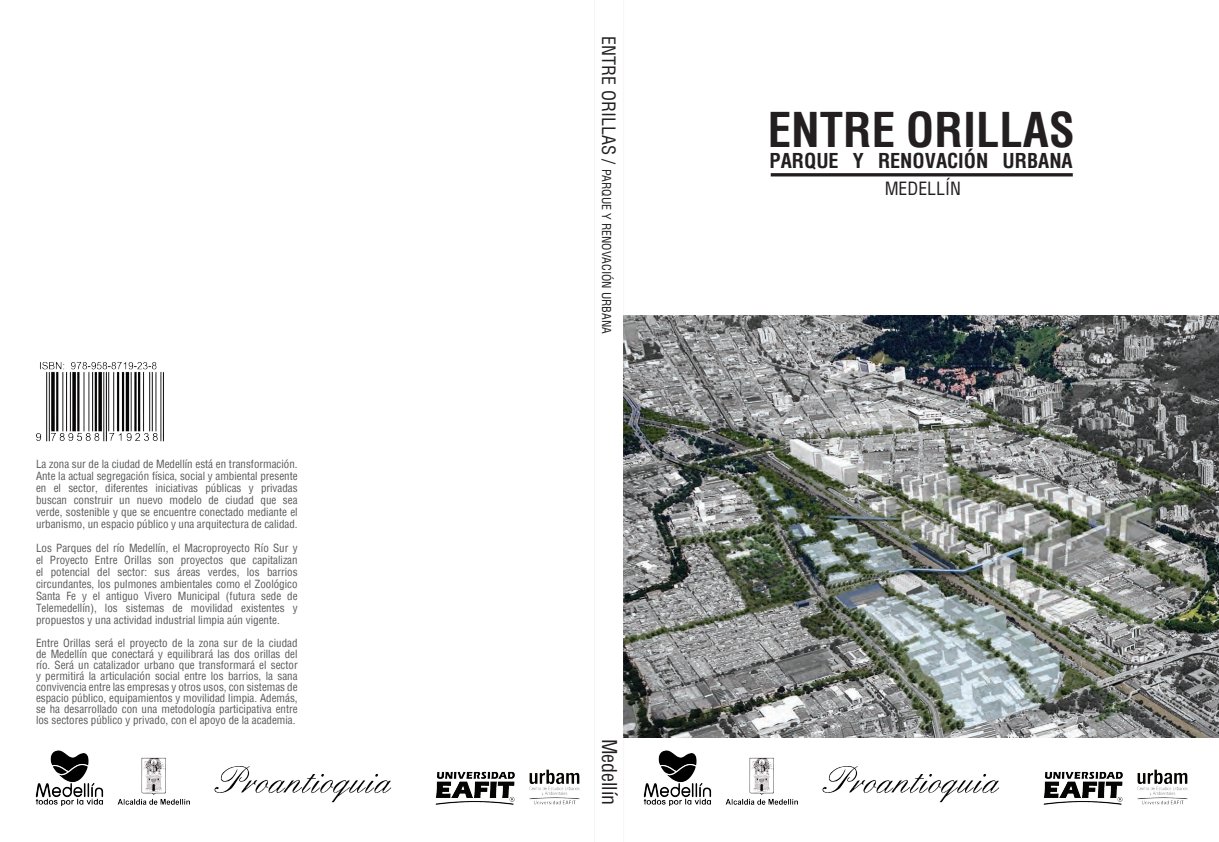
<style>
.page{position:relative;width:1219px;height:842px;background:#fff}
.page>*{position:absolute;margin:0;border:0;box-sizing:border-box;transform-origin:0 0}
.t1{font:700 condensed 46.8px "Helvetica";color:#231f20}
.t2{font:700 condensed 20.1px "Helvetica";color:#231f20}
.t3{font:condensed 20px "Helvetica";color:#231f20}
.t4{font:condensed 17.8px "Helvetica";color:#231f20}
.t5{font:condensed 12px "Helvetica";color:#231f20}
.t6{font:condensed 11px/12px "Helvetica";color:#57585a;text-align:justify}
.s1{font-size:18px}
</style>
<div class="page">
<img style="left:624px;top:316px;width:595px;height:422px">
<hr style="left:594px;top:0;width:1px;height:842px;background:#9b9da0">
<hr style="left:623px;top:0;width:1px;height:842px;background:#9b9da0">
<img style="left:636px;top:737px;width:187px;height:69px">
<img style="left:35px;top:750px;width:155px;height:56px">
<img style="left:821px;top:767px;width:179px;height:35px">
<img style="left:214px;top:767px;width:178px;height:35px">
<img style="left:435px;top:771px;width:80px;height:34px">
<img style="left:1043px;top:771px;width:80px;height:34px">
<img style="left:1137px;top:769px;width:51px;height:36px">
<img style="left:529px;top:769px;width:51px;height:36px">
<img style="left:36px;top:361px;width:128px;height:81px">
<hr style="left:771px;top:173px;width:302px;height:3px;background:#231f20">
<p class="t6" style="left:36px;top:458px;width:263px">La zona sur de la ciudad de Medellín está en transformación.<br>Ante la actual segregación física, social y ambiental presente en el sector, diferentes iniciativas públicas y privadas buscan construir un nuevo modelo de ciudad que sea verde, sostenible y que se encuentre conectado mediante el urbanismo, un espacio público y una arquitectura de calidad.</p>
<p class="t6" style="left:36px;top:542px;width:263px">Los Parques del río Medellín, el Macroproyecto Río Sur y el Proyecto Entre Orillas son proyectos que capitalizan el potencial del sector: sus áreas verdes, los barrios circundantes, los pulmones ambientales como el Zoológico Santa Fe y el antiguo Vivero Municipal (futura sede de Telemedellín), los sistemas de movilidad existentes y propuestos y una actividad industrial limpia aún vigente.</p>
<p class="t6" style="left:36px;top:637px;width:263px;line-height:11px">Entre Orillas será el proyecto de la zona sur de la ciudad de Medellín que conectará y equilibrará las dos orillas del río. Será un catalizador urbano que transformará el sector y permitirá la articulación social entre los barrios, la sana convivencia entre las empresas y otros usos, con sistemas de espacio público, equipamientos y movilidad limpia. Además, se ha desarrollado con una metodología participativa entre los sectores público y privado, con el apoyo de la academia.</p>
<p class="t5" style="left:614px;top:36px;width:299px;rotate:90deg"><span class="s1">ENTRE ORILLAS /</span> PARQUE Y RENOVACIÓN URBANA</p>
<h1 class="t1" style="left:768px;top:99px;width:309px">ENTRE ORILLAS</h1>
<h3 class="t4" style="left:885px;top:176px;width:76px">Medellín</h3>
<h2 class="t2" style="left:769px;top:148px;width:305px">PARQUE Y RENOVACIÓN URBANA</h2>
<h3 class="t3" style="left:623px;top:739px;width:68px;rotate:90deg">Medellín</h3>
</div>
